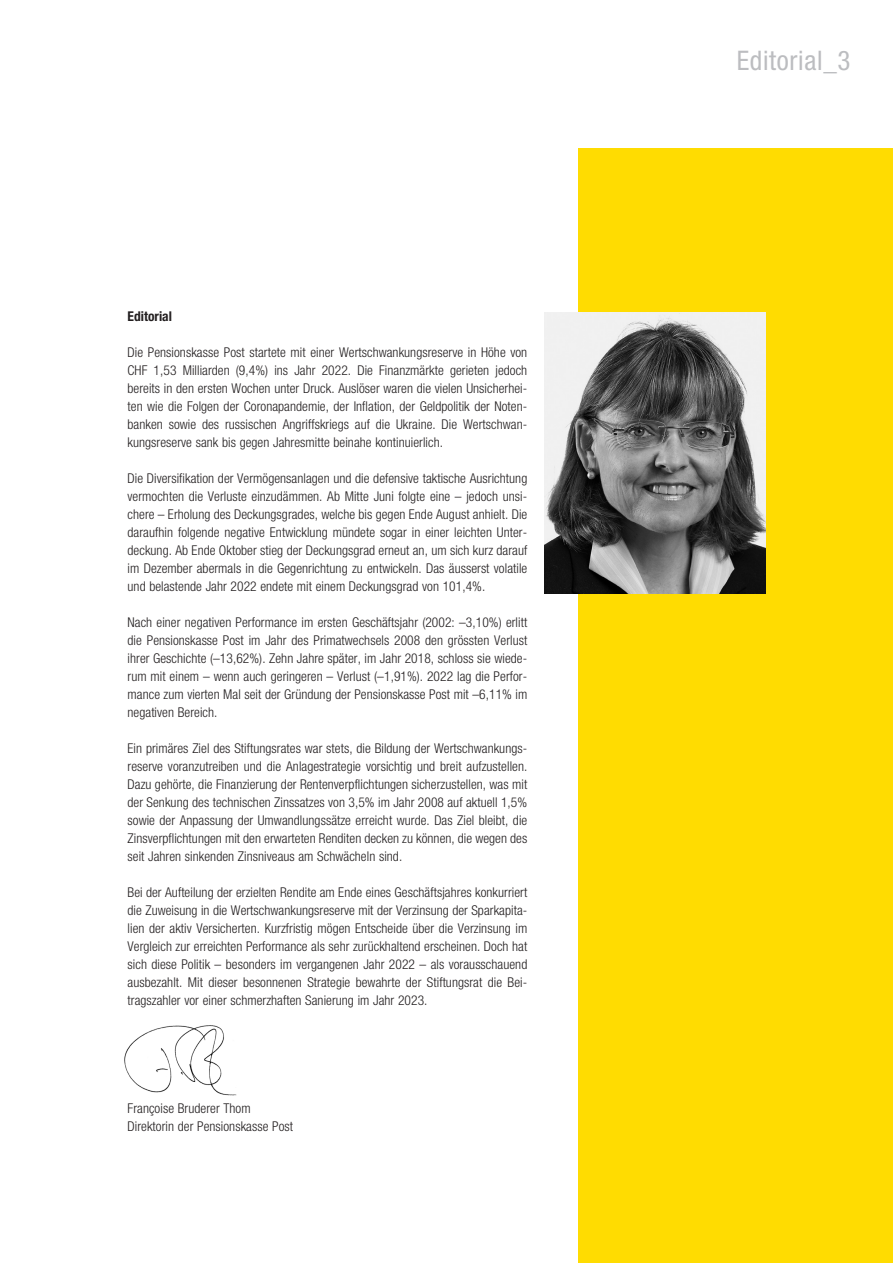
<style>
.page{position:relative;width:893px;height:1263px;background:#fff}
.page>*{position:absolute;margin:0;border:0;box-sizing:border-box;transform-origin:0 0}
.t1{font:condensed 27px "Helvetica Neue LT Std";letter-spacing:.025em;color:#bcbdc0}
.t2{font:300 condensed 13.5px/18px "Helvetica Neue LT Std";letter-spacing:.005em;color:#231f20;text-align:justify}
.t3{font:700 condensed 13.5px "Helvetica Neue LT Std";color:#231f20}
</style>
<div class="page">
<div style="left:578px;top:149px;width:315px;height:1114px;background:#ffdc01"></div>
<img style="left:544px;top:313px;width:221px;height:280px">
<img style="left:124px;top:1025px;width:113px;height:71px">
<p class="t3" style="left:128px;top:308px;width:46px">Editorial</p>
<p class="t2" style="left:128px;top:344px;width:401px">Die Pensionskasse Post startete mit einer Wertschwankungsreserve in Höhe von CHF 1,53 Milliarden (9,4%) ins Jahr 2022. Die Finanzmärkte gerieten jedoch bereits in den ersten Wochen unter Druck. Auslöser waren die vielen Unsicherhei&shy;ten wie die Folgen der Coronapandemie, der Inflation, der Geldpolitik der Noten&shy;banken sowie des russischen Angriffskriegs auf die Ukraine. Die Wertschwan&shy;kungsreserve sank bis gegen Jahresmitte beinahe kontinuierlich.</p>
<p class="t2" style="left:128px;top:470px;width:401px">Die Diversifikation der Vermögensanlagen und die defensive taktische Ausrichtung vermochten die Verluste einzudämmen. Ab Mitte Juni folgte eine – jedoch unsi&shy;chere – Erholung des Deckungsgrades, welche bis gegen Ende August anhielt. Die daraufhin folgende negative Entwicklung mündete sogar in einer leichten Unter&shy;deckung. Ab Ende Oktober stieg der Deckungsgrad erneut an, um sich kurz darauf im Dezember abermals in die Gegenrichtung zu entwickeln. Das äusserst volatile und belastende Jahr 2022 endete mit einem Deckungsgrad von 101,4%.</p>
<p class="t2" style="left:128px;top:614px;width:401px">Nach einer negativen Performance im ersten Geschäftsjahr (2002: –3,10%) erlitt die Pensionskasse Post im Jahr des Primatwechsels 2008 den grössten Verlust ihrer Geschichte (–13,62%). Zehn Jahre später, im Jahr 2018, schloss sie wiede&shy;rum mit einem – wenn auch geringeren – Verlust (–1,91%). 2022 lag die Perfor&shy;mance zum vierten Mal seit der Gründung der Pensionskasse Post mit –6,11% im negativen Bereich.</p>
<p class="t2" style="left:128px;top:740px;width:401px">Ein primäres Ziel des Stiftungsrates war stets, die Bildung der Wertschwankungs&shy;reserve voranzutreiben und die Anlagestrategie vorsichtig und breit aufzustellen.<br>Dazu gehörte, die Finanzierung der Rentenverpflichtungen sicherzustellen, was mit der Senkung des technischen Zinssatzes von 3,5% im Jahr 2008 auf aktuell 1,5% sowie der Anpassung der Umwandlungssätze erreicht wurde. Das Ziel bleibt, die Zinsverpflichtungen mit den erwarteten Renditen decken zu können, die wegen des seit Jahren sinkenden Zinsniveaus am Schwächeln sind.</p>
<p class="t2" style="left:128px;top:883px;width:401px">Bei der Aufteilung der erzielten Rendite am Ende eines Geschäftsjahres konkurriert die Zuweisung in die Wertschwankungsreserve mit der Verzinsung der Sparkapita&shy;lien der aktiv Versicherten. Kurzfristig mögen Entscheide über die Verzinsung im Vergleich zur erreichten Performance als sehr zurückhaltend erscheinen. Doch hat sich diese Politik – besonders im vergangenen Jahr 2022 – als vorausschauend ausbezahlt. Mit dieser besonnenen Strategie bewahrte der Stiftungsrat die Bei&shy;tragszahler vor einer schmerzhaften Sanierung im Jahr 2023.</p>
<p class="t2" style="left:128px;top:1099px;width:167px">Françoise Bruderer Thom<br>Direktorin der Pensionskasse Post</p>
<h1 class="t1" style="left:737px;top:45px;width:115px">Editorial_3</h1>
</div>
